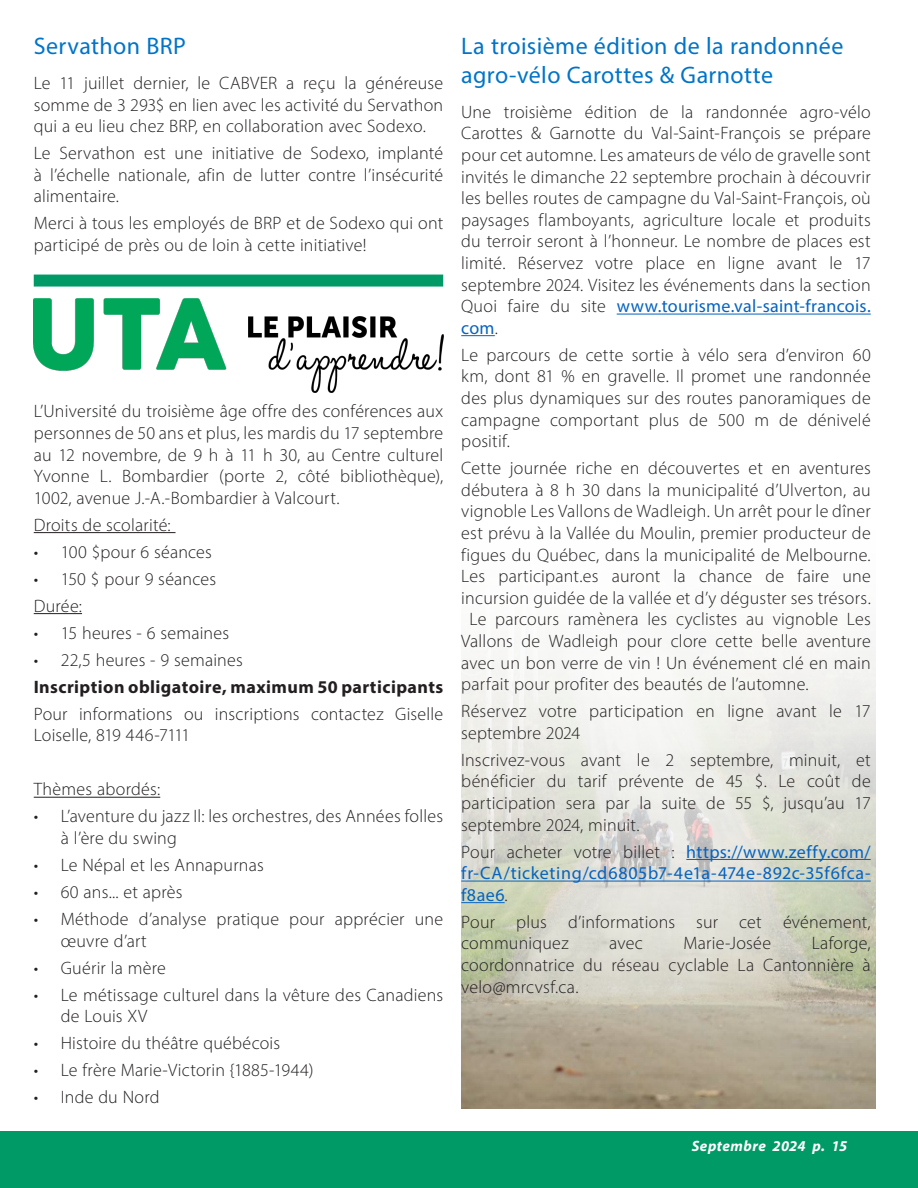
<style>
.page{position:relative;width:918px;height:1188px;background:#fff}
.page>*{position:absolute;margin:0;border:0;box-sizing:border-box;transform-origin:0 0}
.Titre_article_petit{font:24px/28.8px "Myriad Pro";letter-spacing:.015em;color:#0074c9}
.Corps_de_texte_12{font:300 18px/21.6px "Myriad Pro";letter-spacing:.01em;color:#231f20;text-align:justify}
.Corps_de_texte_12-2{font:18px/21.6px "Myriad Pro";letter-spacing:.035em;color:#0563c1;text-align:justify}
.Corps_de_texte_12-3{font:700 18px "Myriad Pro";letter-spacing:.025em;color:#231f20}
.t1{font:italic 700 15px "Myriad Pro";letter-spacing:.03em;color:#fff}
.s1{font-weight:400;color:#0563c1}
.s2{font-weight:300;color:#231f20}
</style>
<div class="page">
<img style="left:461px;top:646px;width:414px;height:462px">
<hr style="left:617px;top:314px;width:254px;height:1px;background:#0563c1">
<hr style="left:461px;top:335px;width:34px;height:1px;background:#0563c1">
<hr style="left:686px;top:859px;width:185px;height:1px;background:#0563c1">
<hr style="left:461px;top:881px;width:410px;height:1px;background:#0563c1">
<hr style="left:461px;top:902px;width:44px;height:1px;background:#0563c1">
<img style="left:34px;top:298px;width:409px;height:94px">
<hr style="left:34px;top:532px;width:142px;height:1px;background:#231f20">
<hr style="left:34px;top:613px;width:48px;height:1px;background:#231f20">
<hr style="left:34px;top:797px;width:126px;height:1px;background:#231f20">
<div style="left:34px;top:275px;width:409px;height:12px;background:#009a66"></div>
<div style="left:0;top:1131px;width:918px;height:57px;background:#009a66"></div>
<p class="Titre_article_petit" style="left:34px;top:31px;width:154px">Servathon BRP</p>
<p class="Corps_de_texte_12" style="left:34px;top:72px;width:411px">Le 11 juillet dernier, le CABVER a reçu la généreuse somme de 3 293$ en lien avec les activité du Servathon qui a eu lieu chez BRP, en collaboration avec Sodexo.</p>
<p class="Corps_de_texte_12" style="left:34px;top:142px;width:411px">Le Servathon est une initiative de Sodexo, implanté à l’échelle nationale, afin de lutter contre l’insécurité alimentaire.</p>
<p class="Corps_de_texte_12" style="left:34px;top:212px;width:411px">Merci à tous les employés de BRP et de Sodexo qui ont participé de près ou de loin à cette initiative!</p>
<p class="Corps_de_texte_12" style="left:34px;top:400px;width:411px">L’Université du troisième âge offre des conférences aux personnes de 50 ans et plus, les mardis du 17 septembre au 12 novembre, de 9 h à 11 h 30, au Centre culturel Yvonne L. Bombardier (porte 2, côté bibliothèque), 1002, avenue J.-A.-Bombardier à Valcourt.</p>
<p class="Corps_de_texte_12" style="left:34px;top:514px;width:138px">Droits de scolarité:</p>
<p class="Corps_de_texte_12" style="left:34px;top:541px;width:180px">• 100 $pour 6 séances</p>
<p class="Corps_de_texte_12" style="left:34px;top:568px;width:184px">• 150 $ pour 9 séances</p>
<p class="Corps_de_texte_12" style="left:34px;top:595px;width:50px">Durée:</p>
<p class="Corps_de_texte_12" style="left:34px;top:622px;width:197px">• 15 heures - 6 semaines</p>
<p class="Corps_de_texte_12" style="left:34px;top:649px;width:211px">• 22,5 heures - 9 semaines</p>
<p class="Corps_de_texte_12-3" style="left:34px;top:675px;width:411px">Inscription obligatoire, maximum 50 participants</p>
<p class="Corps_de_texte_12" style="left:34px;top:703px;width:411px">Pour informations ou inscriptions contactez Giselle<br>Loiselle, 819 446-7111</p>
<p class="Corps_de_texte_12" style="left:34px;top:778px;width:128px">Thèmes abordés:</p>
<p class="Corps_de_texte_12" style="left:61px;top:805px;width:384px;text-indent:-27px">• L’aventure du jazz Il: les orchestres, des Années folles à l’ère du swing</p>
<p class="Corps_de_texte_12" style="left:34px;top:854px;width:232px">• Le Népal et les Annapurnas</p>
<p class="Corps_de_texte_12" style="left:34px;top:881px;width:150px">• 60 ans... et après</p>
<p class="Corps_de_texte_12" style="left:61px;top:908px;width:384px;text-indent:-27px">• Méthode d’analyse pratique pour apprécier une œuvre d’art</p>
<p class="Corps_de_texte_12" style="left:34px;top:957px;width:134px">• Guérir la mère</p>
<p class="Corps_de_texte_12" style="left:61px;top:984px;width:384px;text-indent:-27px">• Le métissage culturel dans la vêture des Canadiens de Louis XV</p>
<p class="Corps_de_texte_12" style="left:34px;top:1032px;width:248px">• Histoire du théâtre québécois</p>
<p class="Corps_de_texte_12" style="left:34px;top:1059px;width:281px">• Le frère Marie-Victorin {1885-1944)</p>
<p class="Corps_de_texte_12" style="left:34px;top:1086px;width:127px">• Inde du Nord</p>
<p class="Titre_article_petit" style="left:461px;top:31px;width:384px">La troisième édition de la randonnée agro-vélo Carottes &amp; Garnotte</p>
<p class="Corps_de_texte_12" style="left:461px;top:101px;width:411px">Une troisième édition de la randonnée agro-vélo Carottes &amp; Garnotte du Val-Saint-François se prépare pour cet automne. Les amateurs de vélo de gravelle sont invités le dimanche 22 septembre prochain à découvrir les belles routes de campagne du Val-Saint-François, où paysages flamboyants, agriculture locale et produits du terroir seront à l’honneur. Le nombre de places est limité. Réservez votre place en ligne avant le 17 septembre 2024. Visitez les événements dans la section Quoi faire du site <span class="s1">www.tourisme.val-saint-francois. com</span>.</p>
<p class="Corps_de_texte_12" style="left:461px;top:344px;width:411px">Le parcours de cette sortie à vélo sera d’environ 60 km, dont 81 % en gravelle. Il promet une randonnée des plus dynamiques sur des routes panoramiques de campagne comportant plus de 500 m de dénivelé positif.</p>
<p class="Corps_de_texte_12" style="left:461px;top:457px;width:411px">Cette journée riche en découvertes et en aventures</p>
<p class="Corps_de_texte_12" style="left:461px;top:479px;width:411px">débutera à 8 h 30 dans la municipalité d’Ulverton, au</p>
<p class="Corps_de_texte_12" style="left:461px;top:500px;width:411px">vignoble Les Vallons de Wadleigh. Un arrêt pour le dîner</p>
<p class="Corps_de_texte_12" style="left:461px;top:522px;width:411px">est prévu à la Vallée du Moulin, premier producteur de</p>
<p class="Corps_de_texte_12" style="left:461px;top:544px;width:411px">figues du Québec, dans la municipalité de Melbourne.</p>
<p class="Corps_de_texte_12" style="left:461px;top:565px;width:411px">Les participant.es auront la chance de faire une</p>
<p class="Corps_de_texte_12" style="left:461px;top:587px;width:411px">incursion guidée de la vallée et d’y déguster ses trésors.</p>
<p class="Corps_de_texte_12" style="left:470px;top:608px;width:403px">Le parcours ramènera les cyclistes au vignoble Les</p>
<p class="Corps_de_texte_12" style="left:461px;top:630px;width:411px">Vallons de Wadleigh pour clore cette belle aventure</p>
<p class="Corps_de_texte_12" style="left:461px;top:652px;width:411px">avec un bon verre de vin ! Un événement clé en main</p>
<p class="Corps_de_texte_12" style="left:461px;top:673px;width:349px">parfait pour profiter des beautés de l’automne.</p>
<p class="Corps_de_texte_12" style="left:461px;top:700px;width:411px">Réservez votre participation en ligne avant le 17 septembre 2024</p>
<p class="Corps_de_texte_12" style="left:461px;top:749px;width:411px">Inscrivez-vous avant le 2 septembre, minuit, et bénéficier du tarif prévente de 45 $. Le coût de participation sera par la suite de 55 $, jusqu’au 17 septembre 2024, minuit.</p>
<p class="Corps_de_texte_12-2" style="left:461px;top:841px;width:411px"><span class="s2">Pour acheter votre billet :</span> https://www.zeffy.com/ fr-CA/ticketing/cd6805b7-4e1a-474e-892c-35f6fca&shy;f8ae6<span class="s2">.</span></p>
<p class="Corps_de_texte_12" style="left:461px;top:911px;width:411px">Pour plus d’informations sur cet événement, communiquez</p>
<p class="Corps_de_texte_12" style="left:461px;top:932px;width:411px;text-indent:350px">Laforge, coordonnatrice du réseau cyclable La Cantonnière à velo@mrcvsf.ca.</p>
<p class="Corps_de_texte_12" style="left:609px;top:932px;width:35px">avec</p>
<p class="Corps_de_texte_12" style="left:684px;top:932px;width:89px">Marie-Josée</p>
<p class="t1" style="left:692px;top:1136px;width:157px">Septembre 2024 p. 15</p>
</div>
